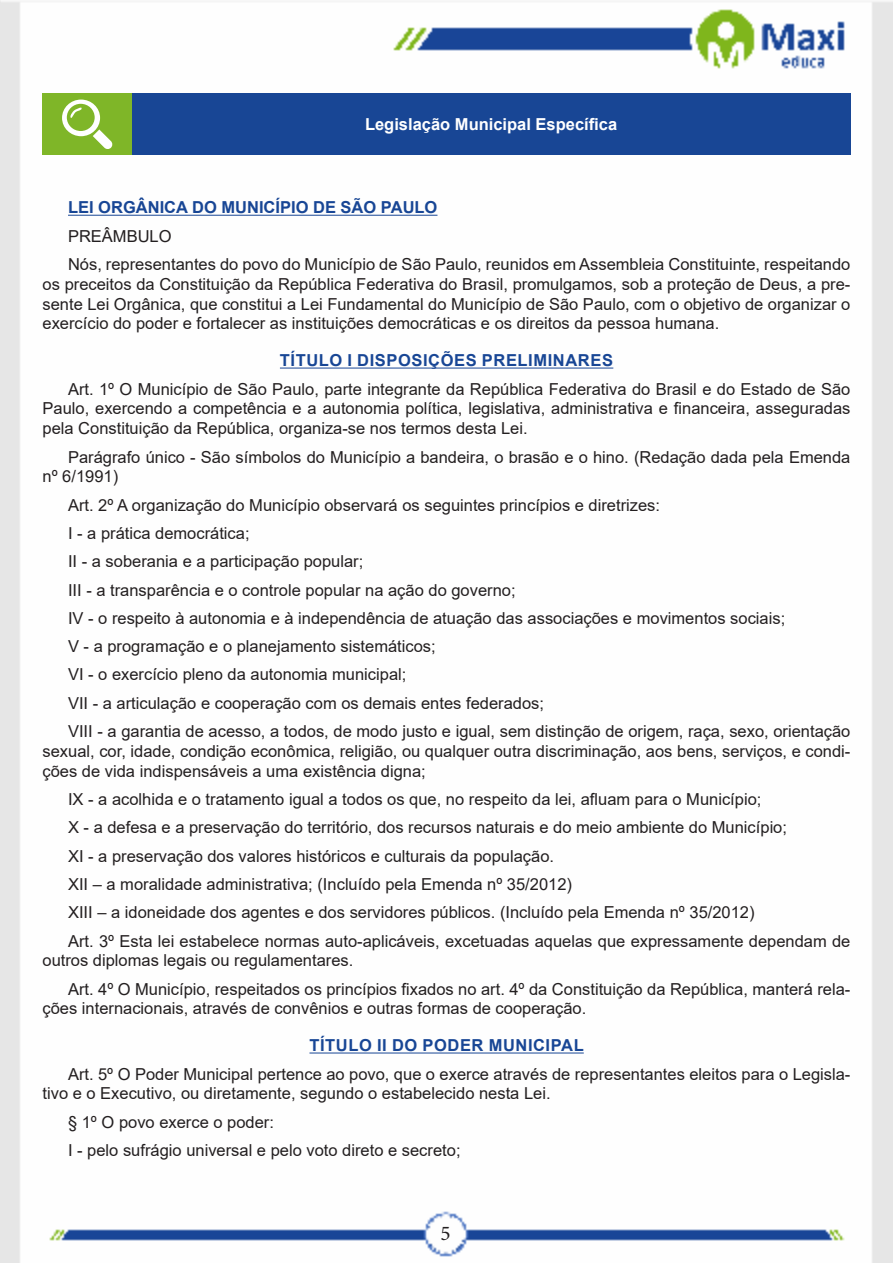
<style>
.page{position:relative;width:893px;height:1263px;background:#fff}
.page>*{position:absolute;margin:0;border:0;box-sizing:border-box;transform-origin:0 0}
.t1{font:21px "Minion Pro";color:#231f20}
.TEXTO_BASE{font:16.5px/19.8px "Arial";color:#231f20}
.TITULO_DE_LEI{font:700 16.5px "Arial";letter-spacing:.035em;color:#184695}
.TITULO_DE_LEI-2{font:700 16.5px "Arial";color:#184695}
.Titulo_de_Caixa{font:700 16.5px "Arial";color:#fff}
</style>
<div class="page">
<img style="left:0;top:0;width:893px;height:1263px">
<hr style="left:68px;top:215px;width:369px;height:1px;background:#184695">
<hr style="left:280px;top:368px;width:333px;height:1px;background:#184695">
<hr style="left:309px;top:1053px;width:275px;height:1px;background:#184695">
<div style="left:43px;top:94px;width:89px;height:61px;background:#7fb628"></div>
<div style="left:132px;top:94px;width:718px;height:61px;background:#184695"></div>
<svg style="left:62px;top:100px;width:51px;height:49px"></svg>
<p class="Titulo_de_Caixa" style="left:365px;top:113px;width:254px">Legislação Municipal Específica</p>
<p class="TITULO_DE_LEI-2" style="left:68px;top:196px;width:371px">LEI ORGÂNICA DO MUNICÍPIO DE SÃO PAULO</p>
<p class="TEXTO_BASE" style="left:68px;top:226px;width:105px">PREÂMBULO</p>
<p class="TEXTO_BASE" style="left:43px;top:254px;width:809px;text-align:justify;text-indent:26px">Nós, representantes do povo do Município de São Paulo, reunidos em Assembleia Constituinte, respeitando os preceitos da Constituição da República Federativa do Brasil, promulgamos, sob a proteção de Deus, a pre&shy;sente Lei Orgânica, que constitui a Lei Fundamental do Município de São Paulo, com o objetivo de organizar o exercício do poder e fortalecer as instituições democráticas e os direitos da pessoa humana.</p>
<p class="TITULO_DE_LEI" style="left:280px;top:349px;width:335px">TÍTULO I DISPOSIÇÕES PRELIMINARES</p>
<p class="TEXTO_BASE" style="left:43px;top:379px;width:809px;text-align:justify;text-indent:26px">Art. 1º O Município de São Paulo, parte integrante da República Federativa do Brasil e do Estado de São Paulo, exercendo a competência e a autonomia política, legislativa, administrativa e financeira, asseguradas pela Constituição da República, organiza-se nos termos desta Lei.</p>
<p class="TEXTO_BASE" style="left:43px;top:447px;width:809px;text-indent:26px">Parágrafo único - São símbolos do Município a bandeira, o brasão e o hino. (Redação dada pela Emenda nº 6/1991)</p>
<p class="TEXTO_BASE" style="left:68px;top:495px;width:594px">Art. 2º A organização do Município observará os seguintes princípios e diretrizes:</p>
<p class="TEXTO_BASE" style="left:68px;top:523px;width:183px">I - a prática democrática;</p>
<p class="TEXTO_BASE" style="left:68px;top:551px;width:297px">II - a soberania e a participação popular;</p>
<p class="TEXTO_BASE" style="left:68px;top:580px;width:449px">III - a transparência e o controle popular na ação do governo;</p>
<p class="TEXTO_BASE" style="left:68px;top:608px;width:719px">IV - o respeito à autonomia e à independência de atuação das associações e movimentos sociais;</p>
<p class="TEXTO_BASE" style="left:68px;top:636px;width:369px">V - a programação e o planejamento sistemáticos;</p>
<p class="TEXTO_BASE" style="left:68px;top:665px;width:340px">VI - o exercício pleno da autonomia municipal;</p>
<p class="TEXTO_BASE" style="left:68px;top:693px;width:477px">VII - a articulação e cooperação com os demais entes federados;</p>
<p class="TEXTO_BASE" style="left:43px;top:721px;width:809px;text-align:justify;text-indent:26px">VIII - a garantia de acesso, a todos, de modo justo e igual, sem distinção de origem, raça, sexo, orientação sexual, cor, idade, condição econômica, religião, ou qualquer outra discriminação, aos bens, serviços, e condi&shy;ções de vida indispensáveis a uma existência digna;</p>
<p class="TEXTO_BASE" style="left:68px;top:789px;width:695px">IX - a acolhida e o tratamento igual a todos os que, no respeito da lei, afluam para o Município;</p>
<p class="TEXTO_BASE" style="left:68px;top:817px;width:720px">X - a defesa e a preservação do território, dos recursos naturais e do meio ambiente do Município;</p>
<p class="TEXTO_BASE" style="left:68px;top:846px;width:488px">XI - a preservação dos valores históricos e culturais da população.</p>
<p class="TEXTO_BASE" style="left:68px;top:874px;width:506px">XII – a moralidade administrativa; (Incluído pela Emenda nº 35/2012)</p>
<p class="TEXTO_BASE" style="left:68px;top:902px;width:688px">XIII – a idoneidade dos agentes e dos servidores públicos. (Incluído pela Emenda nº 35/2012)</p>
<p class="TEXTO_BASE" style="left:43px;top:931px;width:809px;text-indent:26px">Art. 3º Esta lei estabelece normas auto-aplicáveis, excetuadas aquelas que expressamente dependam de outros diplomas legais ou regulamentares.</p>
<p class="TEXTO_BASE" style="left:43px;top:979px;width:809px;text-indent:26px">Art. 4º O Município, respeitados os princípios fixados no art. 4º da Constituição da República, manterá rela&shy;ções internacionais, através de convênios e outras formas de cooperação.</p>
<p class="TITULO_DE_LEI" style="left:309px;top:1034px;width:276px">TÍTULO II DO PODER MUNICIPAL</p>
<p class="TEXTO_BASE" style="left:43px;top:1064px;width:809px;text-indent:26px">Art. 5º O Poder Municipal pertence ao povo, que o exerce através de representantes eleitos para o Legisla&shy;tivo e o Executivo, ou diretamente, segundo o estabelecido nesta Lei.</p>
<p class="TEXTO_BASE" style="left:68px;top:1112px;width:207px">§ 1º O povo exerce o poder:</p>
<p class="TEXTO_BASE" style="left:68px;top:1140px;width:394px">I - pelo sufrágio universal e pelo voto direto e secreto;</p>
<p class="t1" style="left:440px;top:1219px;width:12px">5</p>
</div>
